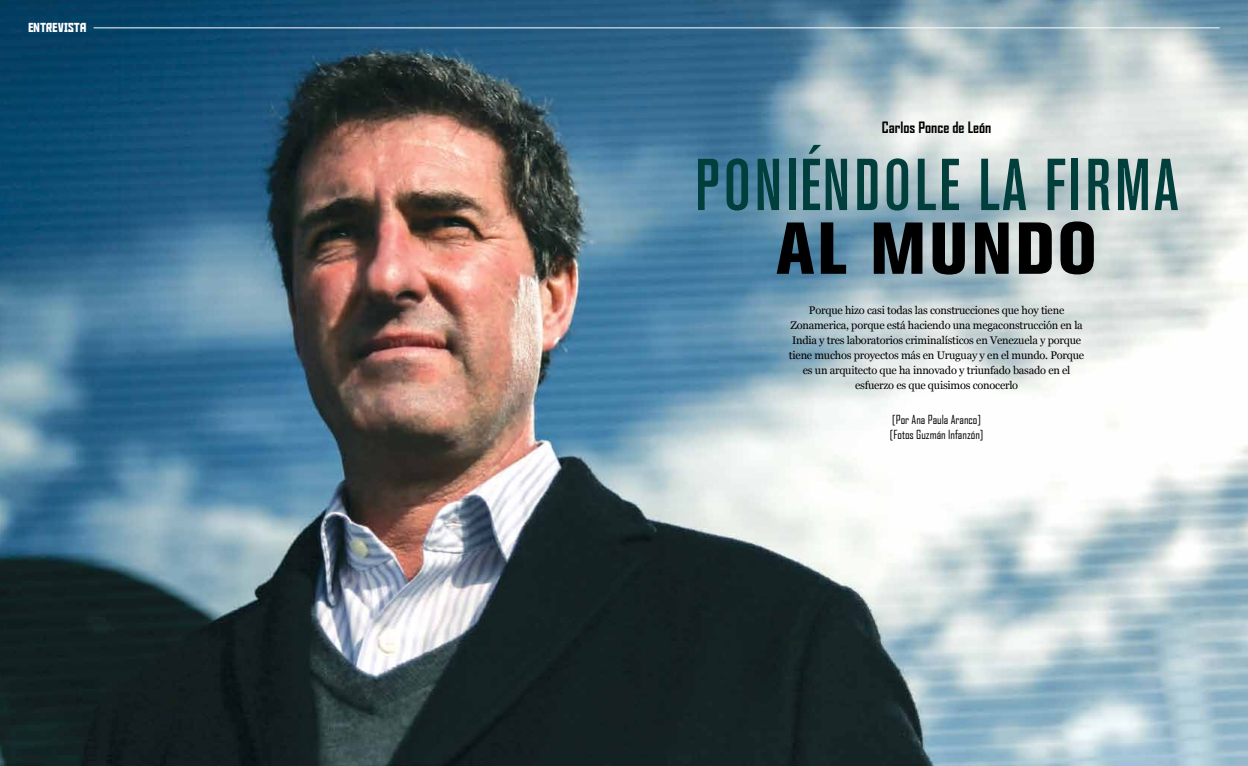
<style>
.page{position:relative;width:1248px;height:766px;background:#fff}
.page>*{position:absolute;margin:0;border:0;box-sizing:border-box;transform-origin:0 0}
.t1{font:500 condensed 72.6px "Akzidenz Grotesk BE";letter-spacing:.05em;color:#003f3c}
.t2{font:800 condensed 72.6px "Akzidenz Grotesk BE";letter-spacing:.04em;color:#000}
.t3{font:700 15px "Agency FB";color:#000}
.t4{font:13px "Aldothe Apache";color:#fff}
.t5{font:12px/15.1px "Agency FB";color:#000}
.t6{font:11px/15px "Georgia";letter-spacing:-.02em;color:#000;text-align:center}
</style>
<div class="page">
<img style="left:0;top:0;width:1247px;height:765px">
<hr style="left:94px;top:27px;width:1125px;height:1px;background:#fff">
<p class="t4" style="left:28px;top:20px;width:60px">ENTREVISTA</p>
<h2 class="t3" style="left:881px;top:118px;width:111px">Carlos Ponce de León</h2>
<h1 class="t1" style="left:695px;top:145px;width:485px">PONIÉNDOLE LA FIRMA</h1>
<h1 class="t2" style="left:776px;top:206px;width:322px">AL MUNDO</h1>
<p class="t6" style="left:789px;top:302px;width:297px">Porque hizo casi todas las construcciones que hoy tiene Zonamerica, porque está haciendo una megaconstrucción en la India y tres laboratorios criminalísticos en Venezuela y porque tiene muchos proyectos más en Uruguay y en el mundo. Porque es un arquitecto que ha innovado y triunfado basado en el esfuerzo es que quisimos conocerlo</p>
<p class="t5" style="left:889px;top:412px;width:95px">[Por Ana Paula Aranco] [Fotos Guzmán Infanzón]</p>
</div>
